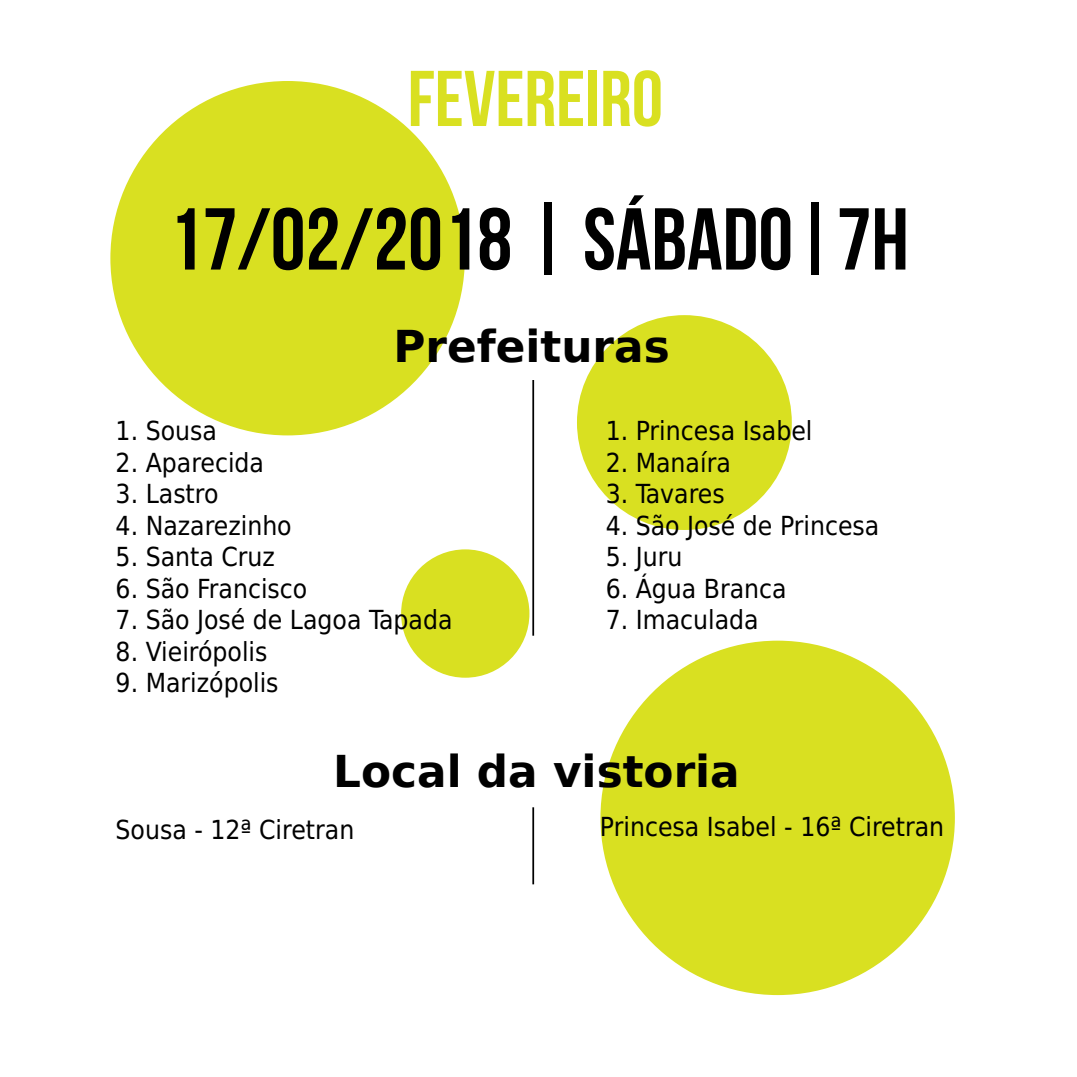
<style>
.page{position:relative;width:1077px;height:1077px;background:#fff}
.page>*{position:absolute;margin:0;border:0;box-sizing:border-box;transform-origin:0 0}
.t1{font:87.5px "Bebas Neue";color:#000}
.t2{font:78.75px "Bebas Neue";color:#d9e021}
.t3{font:700 43.75px "DejaVu Sans";color:#000}
.t4{font:26.25px "DejaVu Sans Condensed";color:#000}
</style>
<div class="page">
<div style="left:110px;top:81px;width:354px;height:354px;background:#d9e021;border-radius:50%"></div>
<div style="left:600px;top:640px;width:354px;height:354px;background:#d9e021;border-radius:50%"></div>
<div style="left:577px;top:315px;width:214px;height:215px;background:#d9e021;border-radius:50%"></div>
<div style="left:401px;top:549px;width:128px;height:128px;background:#d9e021;border-radius:50%"></div>
<hr style="left:532px;top:380px;width:2px;height:255px;background:#000">
<hr style="left:532px;top:807px;width:2px;height:77px;background:#000">
<h2 class="t2" style="left:407px;top:56px;width:257px">FEVEREIRO</h2>
<h1 class="t1" style="left:168px;top:191px;width:742px">17/02/2018 | SÁBADO|7H</h1>
<h3 class="t3" style="left:393px;top:311px;width:278px">Prefeituras</h3>
<p class="t4" style="left:116px;top:407px;width:103px">1. Sousa</p>
<p class="t4" style="left:116px;top:439px;width:150px">2. Aparecida</p>
<p class="t4" style="left:116px;top:470px;width:104px">3. Lastro</p>
<p class="t4" style="left:116px;top:502px;width:177px">4. Nazarezinho</p>
<p class="t4" style="left:116px;top:533px;width:161px">5. Santa Cruz</p>
<p class="t4" style="left:116px;top:565px;width:193px">6. São Francisco</p>
<p class="t4" style="left:116px;top:596px;width:338px">7. São José de Lagoa Tapada</p>
<p class="t4" style="left:116px;top:628px;width:153px">8. Vieirópolis</p>
<p class="t4" style="left:116px;top:659px;width:164px">9. Marizópolis</p>
<p class="t4" style="left:605px;top:407px;width:208px">1. Princesa Isabel</p>
<p class="t4" style="left:605px;top:439px;width:127px">2. Manaíra</p>
<p class="t4" style="left:605px;top:470px;width:120px">3. Tavares</p>
<p class="t4" style="left:605px;top:502px;width:275px">4. São José de Princesa</p>
<p class="t4" style="left:605px;top:533px;width:78px">5. Juru</p>
<p class="t4" style="left:605px;top:565px;width:182px">6. Água Branca</p>
<p class="t4" style="left:605px;top:596px;width:154px">7. Imaculada</p>
<h3 class="t3" style="left:333px;top:736px;width:408px">Local da vistoria</h3>
<p class="t4" style="left:116px;top:806px;width:240px">Sousa - 12ª Ciretran</p>
<p class="t4" style="left:600px;top:803px;width:345px">Princesa Isabel - 16ª Ciretran</p>
</div>
